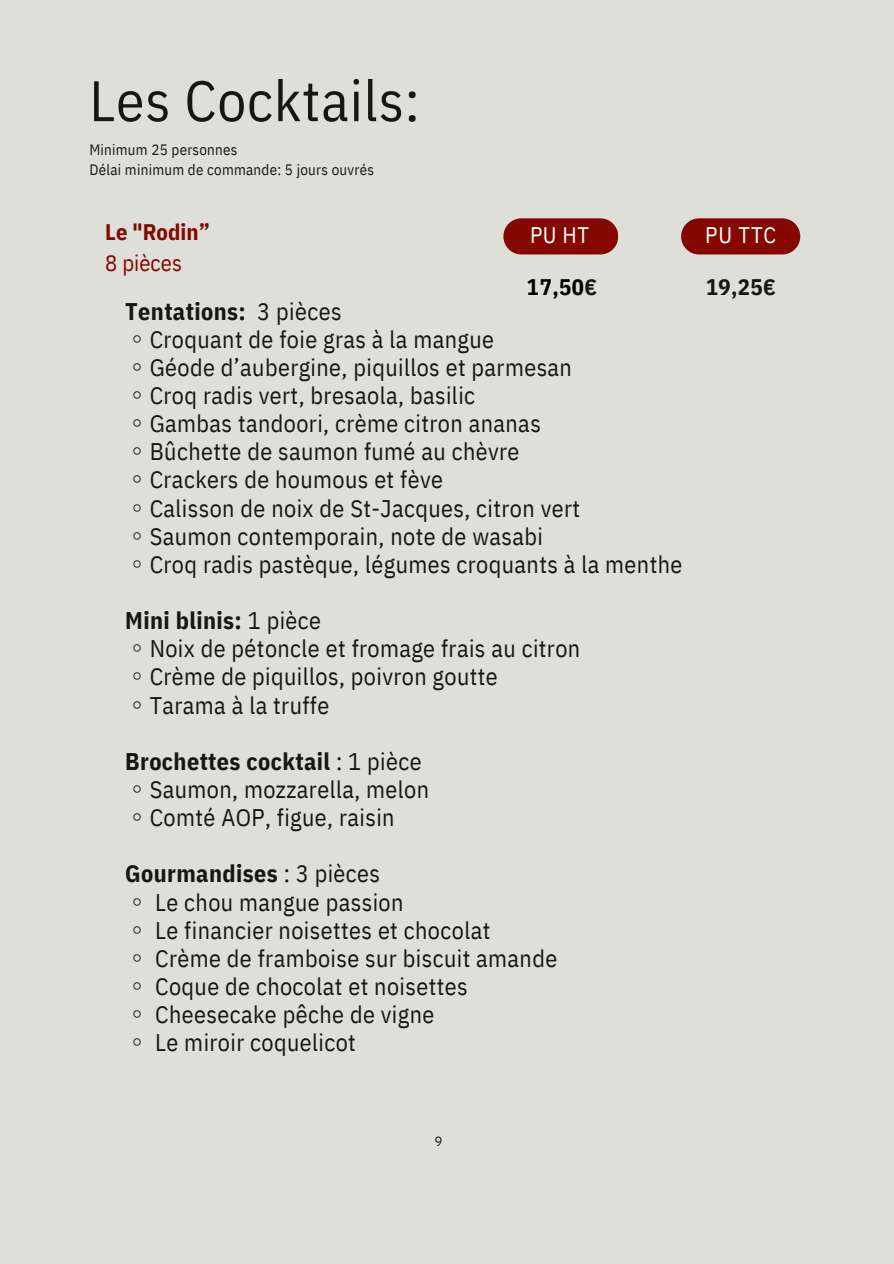
<style>
.page{position:relative;width:894px;height:1264px;background:#fff}
.page>*{position:absolute;margin:0;border:0;box-sizing:border-box;transform-origin:0 0}
.t1{font:57px "IBM Plex Sans Cond";letter-spacing:.015em;color:#171615}
.t2{font:24px/28.2px "IBM Plex Sans Cond";letter-spacing:.015em;color:#171615}
.t3{font:700 22.5px/31.5px "IBM Plex Sans Cond";letter-spacing:.005em;color:#840700}
.t4{font:22.5px "IBM Plex Sans Cond";letter-spacing:.04em;color:#fff}
.t5{font:700 22.5px "IBM Plex Sans Cond";color:#000}
.t6{font:700 22.5px "IBM Plex Sans Cond";color:#171615}
.t7{font:15px "IBM Plex Sans Cond";letter-spacing:.015em;color:#171615}
.t8{font:13.35px "IBM Plex Sans";color:#171615}
.s1{font-weight:400}
.s2{color:#171615}
.s3{font-weight:700}
.s4{font-family:"Noto Sans CJ Ksc"}
</style>
<div class="page">
<div style="left:0;top:0;width:893px;height:1263px;background:#dedfd9"></div>
<div style="left:503px;top:218px;width:115px;height:36px;background:#840700;border-radius:18px"></div>
<div style="left:681px;top:218px;width:119px;height:36px;background:#840700;border-radius:18px"></div>
<h2 class="t1" style="left:89px;top:63px;width:331px">Les Cocktails:</h2>
<h2 class="t7" style="left:89px;top:139px;width:149px">Minimum 25 personnes</h2>
<p class="t7" style="left:89px;top:160px;width:286px">Délai minimum de commande: 5 jours ouvrés</p>
<p class="t3" style="left:105px;top:215px;width:106px">Le "Rodin”<br><span class="s1">8 pièces</span></p>
<p class="t4" style="left:530px;top:220px;width:60px">PU HT</p>
<p class="t5" style="left:527px;top:272px;width:72px">17,50<span class="s2">€</span></p>
<h1 class="t2" style="left:125px;top:296px;width:558px"><span class="s3">Tentations:</span> 3 pièces<br><span class="s4">◦</span>Croquant de foie gras à la mangue<br><span class="s4">◦</span>Géode d’aubergine, piquillos et parmesan<br><span class="s4">◦</span>Croq radis vert, bresaola, basilic<br><span class="s4">◦</span>Gambas tandoori, crème citron ananas<br><span class="s4">◦</span>Bûchette de saumon fumé au chèvre<br><span class="s4">◦</span>Crackers de houmous et fève<br><span class="s4">◦</span>Calisson de noix de St-Jacques, citron vert <span class="s4">◦</span>Saumon contemporain, note de wasabi<br><span class="s4">◦</span>Croq radis pastèque, légumes croquants à la menthe</h1>
<h1 class="t2" style="left:125px;top:606px;width:456px"><span class="s3">Mini blinis:</span> 1 pièce<br><span class="s4">◦</span>Noix de pétoncle et fromage frais au citron <span class="s4">◦</span>Crème de piquillos, poivron goutte <span class="s4">◦</span>Tarama à la truffe</h1>
<h2 class="t2" style="left:125px;top:746px;width:305px"><span class="s3">Brochettes cocktail</span> : 1 pièce <span class="s4">◦</span>Saumon, mozzarella, melon <span class="s4">◦</span>Comté AOP, figue, raisin</h2>
<h2 class="t2" style="left:125px;top:859px;width:433px"><span class="s3">Gourmandises</span> : 3 pièces<br><span class="s4">◦</span> Le chou mangue passion<br><span class="s4">◦</span> Le financier noisettes et chocolat<br><span class="s4">◦</span> Crème de framboise sur biscuit amande <span class="s4">◦</span> Coque de chocolat et noisettes<br><span class="s4">◦</span> Cheesecake pêche de vigne<br><span class="s4">◦</span> Le miroir coquelicot</h2>
<p class="t4" style="left:705px;top:220px;width:72px">PU TTC</p>
<p class="t6" style="left:705px;top:271px;width:71px">19,25€</p>
<h2 class="t8" style="left:434px;top:1132px;width:10px">9</h2>
</div>
